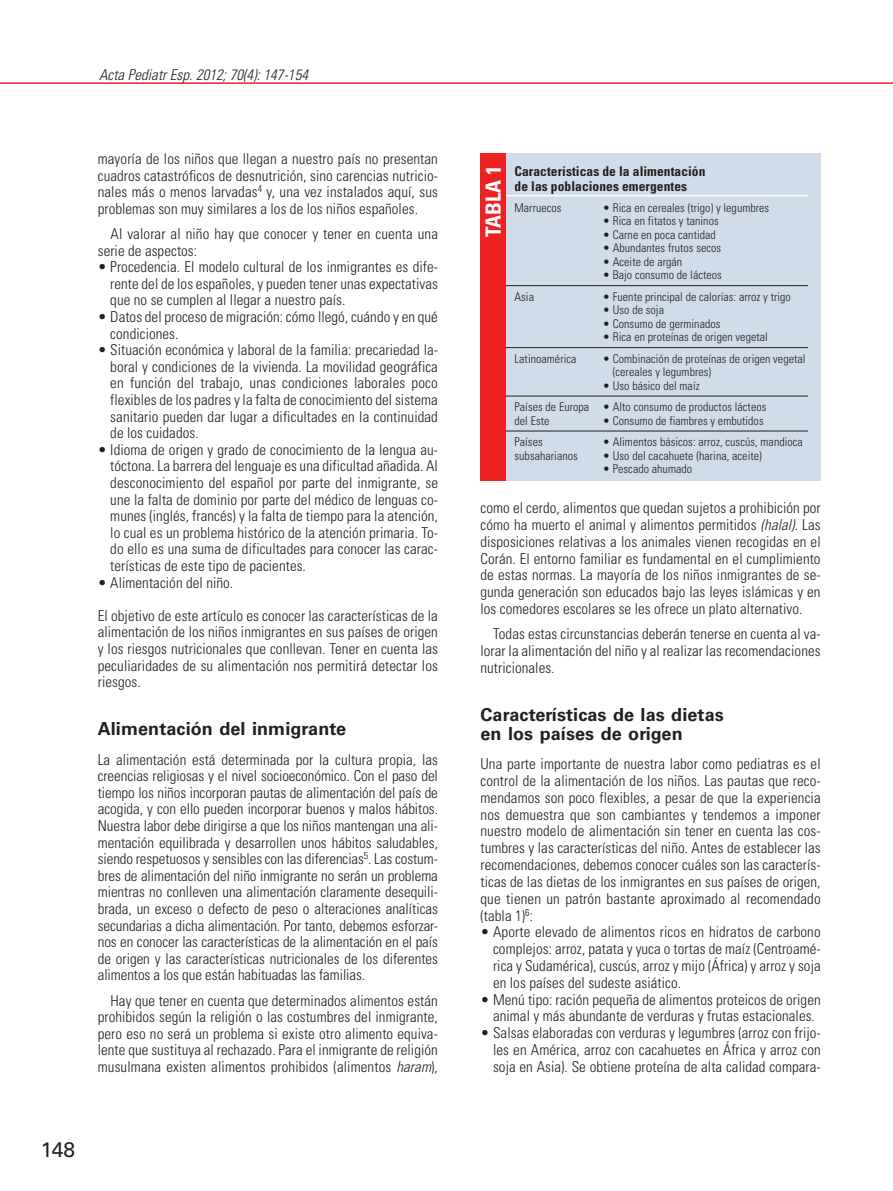
<style>
.page{position:relative;width:893px;height:1191px;background:#fff}
.page>*{position:absolute;margin:0;border:0;box-sizing:border-box;transform-origin:0 0}
.t1{font:700 condensed 21px "Univers LT Std";letter-spacing:.005em;color:#fff}
.t2{font:21px "Univers LT Std";color:#231f20}
.t3{font:700 18px/18.3px "Univers LT Std";letter-spacing:.005em;color:#231f20}
.t4{font:300 condensed 15px/16.6px "Univers LT Std";letter-spacing:.005em;color:#231f20;text-align:justify}
.t5{font:italic 300 condensed 15px "Univers LT Std";letter-spacing:.005em;color:#231f20}
.t6{font:700 condensed 13.5px/15px "Univers LT Std";letter-spacing:.005em;color:#231f20}
.t7{font:300 condensed 12px/13.5px "Univers LT Std";letter-spacing:.005em;color:#231f20}
.s1{font-style:italic}
</style>
<div class="page">
<hr style="left:0;top:82px;width:893px;height:2px;background:#ee2123">
<div style="left:480px;top:153px;width:341px;height:328px;background:#d1dcea"></div>
<hr style="left:493px;top:195px;width:315px;height:1px;background:#fff">
<hr style="left:493px;top:285px;width:315px;height:1px;background:#231f20">
<hr style="left:493px;top:347px;width:315px;height:1px;background:#231f20">
<hr style="left:493px;top:396px;width:315px;height:1px;background:#231f20">
<hr style="left:493px;top:431px;width:315px;height:1px;background:#231f20">
<div style="left:480px;top:153px;width:26px;height:328px;background:#ee2123"></div>
<p class="t5" style="left:99px;top:67px;width:210px">Acta Pediatr Esp. 2012; 70(4): 147-154</p>
<p class="t4" style="left:98px;top:151px;width:342px">mayoría de los niños que llegan a nuestro país no presentan cuadros catastróficos de desnutrición, sino carencias nutricio&shy;nales más o menos larvadas<sup>4</sup> y, una vez instalados aquí, sus problemas son muy similares a los de los niños españoles.</p>
<p class="t4" style="left:98px;top:226px;width:342px;text-indent:13px">Al valorar al niño hay que conocer y tener en cuenta una serie de aspectos:</p>
<p class="t4" style="left:110px;top:259px;width:329px;text-indent:-13px">• Procedencia. El modelo cultural de los inmigrantes es dife&shy;rente del de los españoles, y pueden tener unas expectativas que no se cumplen al llegar a nuestro país.</p>
<p class="t4" style="left:110px;top:309px;width:329px;text-indent:-13px">• Datos del proceso de migración: cómo llegó, cuándo y en qué condiciones.</p>
<p class="t4" style="left:110px;top:342px;width:329px;text-indent:-13px">• Situación económica y laboral de la familia: precariedad la&shy;boral y condiciones de la vivienda. La movilidad geográfica en función del trabajo, unas condiciones laborales poco flexibles de los padres y la falta de conocimiento del sistema sanitario pueden dar lugar a dificultades en la continuidad de los cuidados.</p>
<p class="t4" style="left:110px;top:442px;width:329px;text-indent:-13px">• Idioma de origen y grado de conocimiento de la lengua au&shy;tóctona. La barrera del lenguaje es una dificultad añadida. Al desconocimiento del español por parte del inmigrante, se une la falta de dominio por parte del médico de lenguas co&shy;munes (inglés, francés) y la falta de tiempo para la atención, lo cual es un problema histórico de la atención primaria. To&shy;do ello es una suma de dificultades para conocer las carac&shy;terísticas de este tipo de pacientes.</p>
<p class="t4" style="left:98px;top:575px;width:137px">• Alimentación del niño.</p>
<p class="t4" style="left:98px;top:608px;width:342px">El objetivo de este artículo es conocer las características de la alimentación de los niños inmigrantes en sus países de origen y los riesgos nutricionales que conllevan. Tener en cuenta las peculiaridades de su alimentación nos permitirá detectar los riesgos.</p>
<p class="t3" style="left:98px;top:720px;width:250px">Alimentación del inmigrante</p>
<p class="t4" style="left:98px;top:751px;width:342px">La alimentación está determinada por la cultura propia, las creencias religiosas y el nivel socioeconómico. Con el paso del tiempo los niños incorporan pautas de alimentación del país de acogida, y con ello pueden incorporar buenos y malos hábitos.<br>Nuestra labor debe dirigirse a que los niños mantengan una ali&shy;mentación equilibrada y desarrollen unos hábitos saludables, siendo respetuosos y sensibles con las diferencias<sup>5</sup>. Las costum&shy;bres de alimentación del niño inmigrante no serán un problema mientras no conlleven una alimentación claramente desequili&shy;brada, un exceso o defecto de peso o alteraciones analíticas secundarias a dicha alimentación. Por tanto, debemos esforzar&shy;nos en conocer las características de la alimentación en el país de origen y las características nutricionales de los diferentes alimentos a los que están habituadas las familias.</p>
<p class="t4" style="left:98px;top:992px;width:342px;text-indent:13px">Hay que tener en cuenta que determinados alimentos están prohibidos según la religión o las costumbres del inmigrante, pero eso no será un problema si existe otro alimento equiva&shy;lente que sustituya al rechazado. Para el inmigrante de religión musulmana existen alimentos prohibidos (alimentos <span class="s1">haram</span>),</p>
<h1 class="t2" style="left:41px;top:1139px;width:36px">148</h1>
<h1 class="t1" style="left:483px;top:237px;width:73px;rotate:-90deg">TABLA 1</h1>
<p class="t6" style="left:514px;top:164px;width:192px">Características de la alimentación de las poblaciones emergentes</p>
<p class="t7" style="left:514px;top:201px;width:49px">Marruecos</p>
<p class="t7" style="left:603px;top:201px;width:168px">• Rica en cereales (trigo) y legumbres</p>
<p class="t7" style="left:603px;top:215px;width:117px">• Rica en fitatos y taninos</p>
<p class="t7" style="left:603px;top:228px;width:115px">• Carne en poca cantidad</p>
<p class="t7" style="left:603px;top:242px;width:120px">• Abundantes frutos secos</p>
<p class="t7" style="left:603px;top:255px;width:81px">• Aceite de argán</p>
<p class="t7" style="left:603px;top:269px;width:121px">• Bajo consumo de lácteos</p>
<p class="t7" style="left:514px;top:290px;width:21px">Asia</p>
<p class="t7" style="left:603px;top:290px;width:190px">• Fuente principal de calorías: arroz y trigo</p>
<p class="t7" style="left:603px;top:304px;width:63px">• Uso de soja</p>
<p class="t7" style="left:603px;top:317px;width:119px">• Consumo de germinados</p>
<p class="t7" style="left:603px;top:331px;width:167px">• Rica en proteínas de origen vegetal</p>
<p class="t7" style="left:514px;top:352px;width:63px">Latinoamérica</p>
<p class="t7" style="left:613px;top:352px;width:194px;text-indent:-10px">• Combinación de proteínas de origen vegetal (cereales y legumbres)</p>
<p class="t7" style="left:603px;top:379px;width:98px">• Uso básico del maíz</p>
<p class="t7" style="left:514px;top:401px;width:76px">Países de Europa del Este</p>
<p class="t7" style="left:603px;top:401px;width:165px">• Alto consumo de productos lácteos</p>
<p class="t7" style="left:603px;top:414px;width:162px">• Consumo de fiambres y embutidos</p>
<p class="t7" style="left:514px;top:436px;width:65px">Países subsaharianos</p>
<p class="t7" style="left:603px;top:436px;width:202px">• Alimentos básicos: arroz, cuscús, mandioca</p>
<p class="t7" style="left:603px;top:449px;width:161px">• Uso del cacahuete (harina, aceite)</p>
<p class="t7" style="left:603px;top:463px;width:91px">• Pescado ahumado</p>
<p class="t4" style="left:480px;top:500px;width:342px">como el cerdo, alimentos que quedan sujetos a prohibición por cómo ha muerto el animal y alimentos permitidos <span class="s1">(halal)</span>. Las disposiciones relativas a los animales vienen recogidas en el Corán. El entorno familiar es fundamental en el cumplimiento de estas normas. La mayoría de los niños inmigrantes de se&shy;gunda generación son educados bajo las leyes islámicas y en los comedores escolares se les ofrece un plato alternativo.</p>
<p class="t4" style="left:480px;top:626px;width:342px;text-indent:13px">Todas estas circunstancias deberán tenerse en cuenta al va&shy;lorar la alimentación del niño y al realizar las recomendaciones nutricionales.</p>
<p class="t3" style="left:480px;top:706px;width:245px">Características de las dietas en los países de origen</p>
<p class="t4" style="left:480px;top:756px;width:342px">Una parte importante de nuestra labor como pediatras es el control de la alimentación de los niños. Las pautas que reco&shy;mendamos son poco flexibles, a pesar de que la experiencia nos demuestra que son cambiantes y tendemos a imponer nuestro modelo de alimentación sin tener en cuenta las cos&shy;tumbres y las características del niño. Antes de establecer las recomendaciones, debemos conocer cuáles son las caracterís&shy;ticas de las dietas de los inmigrantes en sus países de origen, que tienen un patrón bastante aproximado al recomendado (tabla 1)<sup>6</sup>:</p>
<p class="t4" style="left:493px;top:924px;width:329px;text-indent:-13px">• Aporte elevado de alimentos ricos en hidratos de carbono complejos: arroz, patata y yuca o tortas de maíz (Centroamé&shy;rica y Sudamérica), cuscús, arroz y mijo (África) y arroz y soja en los países del sudeste asiático.</p>
<p class="t4" style="left:480px;top:991px;width:342px;text-align:center">• Menú tipo: ración pequeña de alimentos proteicos de origen animal y más abundante de verduras y frutas estacionales.</p>
<p class="t4" style="left:493px;top:1025px;width:329px;text-indent:-13px">• Salsas elaboradas con verduras y legumbres (arroz con frijo&shy;les en América, arroz con cacahuetes en África y arroz con soja en Asia). Se obtiene proteína de alta calidad compara-</p>
</div>
